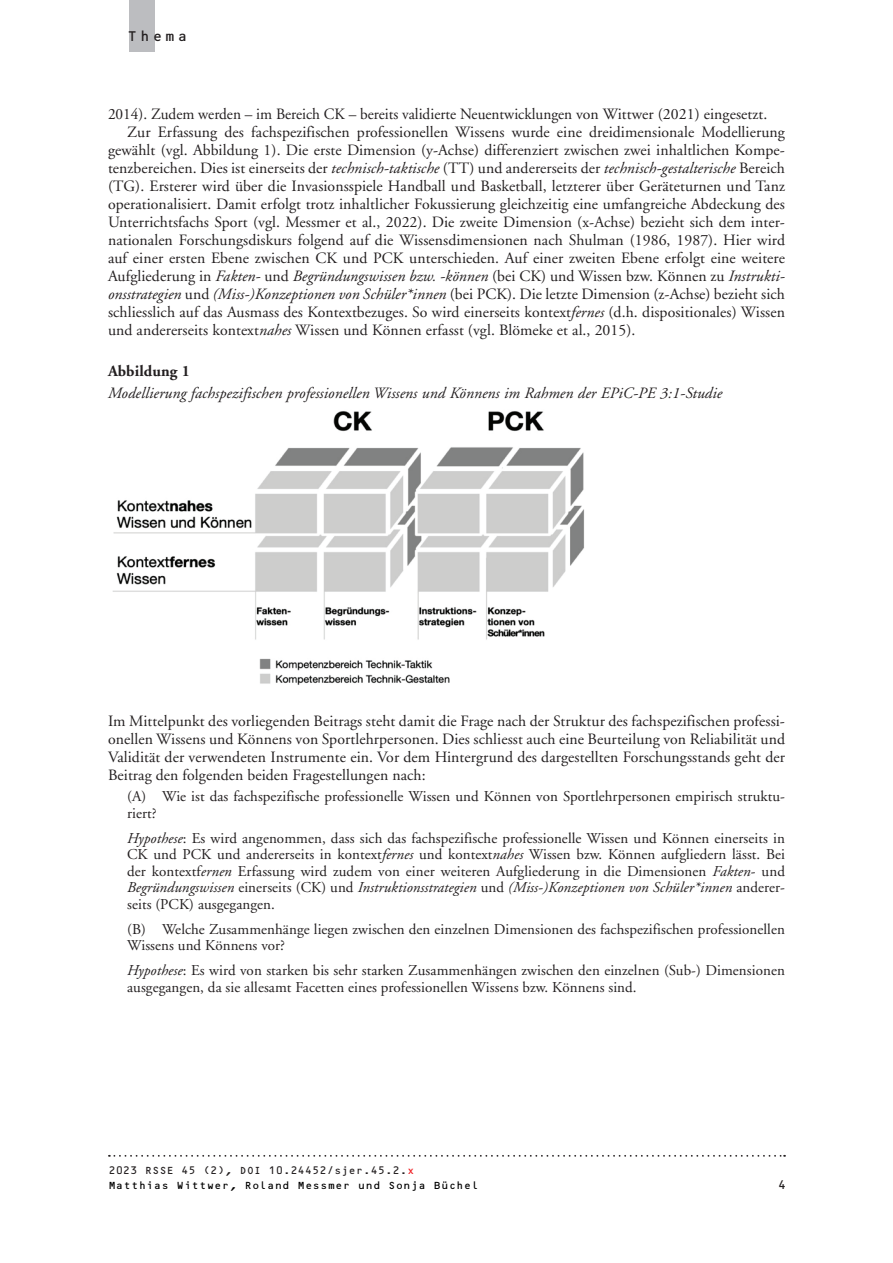
<style>
.page{position:relative;width:893px;height:1263px;background:#fff}
.page>*{position:absolute;margin:0;border:0;box-sizing:border-box;transform-origin:0 0}
.t1{font:15.75px/18px "Adobe Garamond";letter-spacing:.005em;color:#231f20;text-align:justify}
.t2{font:italic 15.75px "Adobe Garamond";letter-spacing:.005em;color:#231f20}
.t3{font:700 15.75px "Adobe Garamond";letter-spacing:.005em;color:#231f20}
.t4{font:15px/16.5px "Adobe Garamond";letter-spacing:.005em;color:#231f20}
.t5{font:14.4px "OCRB Alternate";letter-spacing:.15em;color:#231f20}
.t6{font:12px "OCRB Alternate";color:#231f20}
.t7{font:10.5px/15px "OCRB Alternate";color:#000}
.s1{font-style:italic}
.s2{color:#231f20}
.s3{color:#ee1f23}
</style>
<div class="page">
<svg style="left:109px;top:1155px;width:676px;height:2px"></svg>
<div style="left:129px;top:0;width:26px;height:51px;background:#bcbdc0"></div>
<img style="left:112px;top:411px;width:472px;height:274px">
<p class="t5" style="left:127px;top:28px;width:62px">Thema</p>
<p class="t1" style="left:108px;top:105px;width:661px">2014). Zudem werden – im Bereich CK – bereits validierte Neuentwicklungen von Wittwer (2021) eingesetzt.</p>
<p class="t1" style="left:127px;top:123px;width:659px">Zur Erfassung des fachspezifischen professionellen Wissens wurde eine dreidimensionale Modellierung</p>
<p class="t1" style="left:108px;top:141px;width:678px">gewählt (vgl. Abbildung 1). Die erste Dimension (y-Achse) differenziert zwischen zwei inhaltlichen Kompe-</p>
<p class="t1" style="left:108px;top:159px;width:678px">tenzbereichen. Dies ist einerseits der <span class="s1">technisch-taktische</span> (TT) und andererseits der <span class="s1">technisch-gestalterische</span> Bereich</p>
<p class="t1" style="left:108px;top:177px;width:678px">(TG). Ersterer wird über die Invasionsspiele Handball und Basketball, letzterer über Geräteturnen und Tanz</p>
<p class="t1" style="left:108px;top:195px;width:678px">operationalisiert. Damit erfolgt trotz inhaltlicher Fokussierung gleichzeitig eine umfangreiche Abdeckung des</p>
<p class="t1" style="left:108px;top:213px;width:678px">Unterrichtsfachs Sport (vgl. Messmer et al., 2022). Die zweite Dimension (x-Achse) bezieht sich dem inter-</p>
<p class="t1" style="left:108px;top:231px;width:678px">nationalen Forschungsdiskurs folgend auf die Wissensdimensionen nach Shulman (1986, 1987). Hier wird</p>
<p class="t1" style="left:108px;top:249px;width:678px">auf einer ersten Ebene zwischen CK und PCK unterschieden. Auf einer zweiten Ebene erfolgt eine weitere</p>
<p class="t1" style="left:108px;top:267px;width:678px">Aufgliederung in <span class="s1">Fakten-</span> und <span class="s1">Begründungswissen bzw. -können</span> (bei CK) und Wissen bzw. Können zu <span class="s1">Instrukti-</span></p>
<p class="t1" style="left:108px;top:285px;width:678px"><span class="s1">onsstrategien</span> und <span class="s1">(Miss-)Konzeptionen von Schüler*innen</span> (bei PCK). Die letzte Dimension (z-Achse) bezieht sich</p>
<p class="t1" style="left:108px;top:303px;width:678px">schliesslich auf das Ausmass des Kontextbezuges. So wird einerseits kontext<span class="s1">fernes</span> (d.h. dispositionales) Wissen</p>
<p class="t1" style="left:108px;top:321px;width:529px">und andererseits kontext<span class="s1">nahes</span> Wissen und Können erfasst (vgl. Blömeke et al., 2015).</p>
<p class="t3" style="left:108px;top:362px;width:84px">Abbildung 1</p>
<p class="t2" style="left:108px;top:385px;width:616px">Modellierung fachspezifischen professionellen Wissens und Könnens im Rahmen der EPiC-PE 3:1-Studie</p>
<p class="t1" style="left:108px;top:713px;width:678px">Im Mittelpunkt des vorliegenden Beitrags steht damit die Frage nach der Struktur des fachspezifischen professi&shy;onellen Wissens und Könnens von Sportlehrpersonen. Dies schliesst auch eine Beurteilung von Reliabilität und Validität der verwendeten Instrumente ein. Vor dem Hintergrund des dargestellten Forschungsstands geht der Beitrag den folgenden beiden Fragestellungen nach:</p>
<p class="t4" style="left:127px;top:788px;width:659px">(A) Wie ist das fachspezifische professionelle Wissen und Können von Sportlehrpersonen empirisch struktu&shy;riert?</p>
<p class="t4" style="left:127px;top:830px;width:659px;text-align:justify"><span class="s1">Hypothese</span>: Es wird angenommen, dass sich das fachspezifische professionelle Wissen und Können einerseits in CK und PCK und andererseits in kontext<span class="s1">fernes</span> und kontext<span class="s1">nahes</span> Wissen bzw. Können aufgliedern lässt. Bei der kontextf<span class="s1">ernen</span> Erfassung wird zudem von einer weiteren Aufgliederung in die Dimensionen <span class="s1">Fakten</span>- und <span class="s1">Begründungswissen</span> einerseits (CK) und <span class="s1">Instruktionsstrategien</span> und <span class="s1">(Miss-)Konzeptionen von Schüler*innen</span> anderer&shy;seits (PCK) ausgegangen.</p>
<p class="t4" style="left:127px;top:921px;width:659px">(B) Welche Zusammenhänge liegen zwischen den einzelnen Dimensionen des fachspezifischen professionellen<br>Wissens und Könnens vor?</p>
<p class="t4" style="left:127px;top:962px;width:659px"><span class="s1">Hypothese</span>: Es wird von starken bis sehr starken Zusammenhängen zwischen den einzelnen (Sub-) Dimensionen ausgegangen, da sie allesamt Facetten eines professionellen Wissens bzw. Könnens sind.</p>
<p class="t7" style="left:108px;top:1163px;width:372px"><span class="s2">2023 RSSE 45 (2), DOI 10.24452/sjer.45.2.</span><span class="s3">x<br></span>Matthias Wittwer, Roland Messmer und Sonja Büchel</p>
<p class="t6" style="left:778px;top:1178px;width:10px">4</p>
</div>
